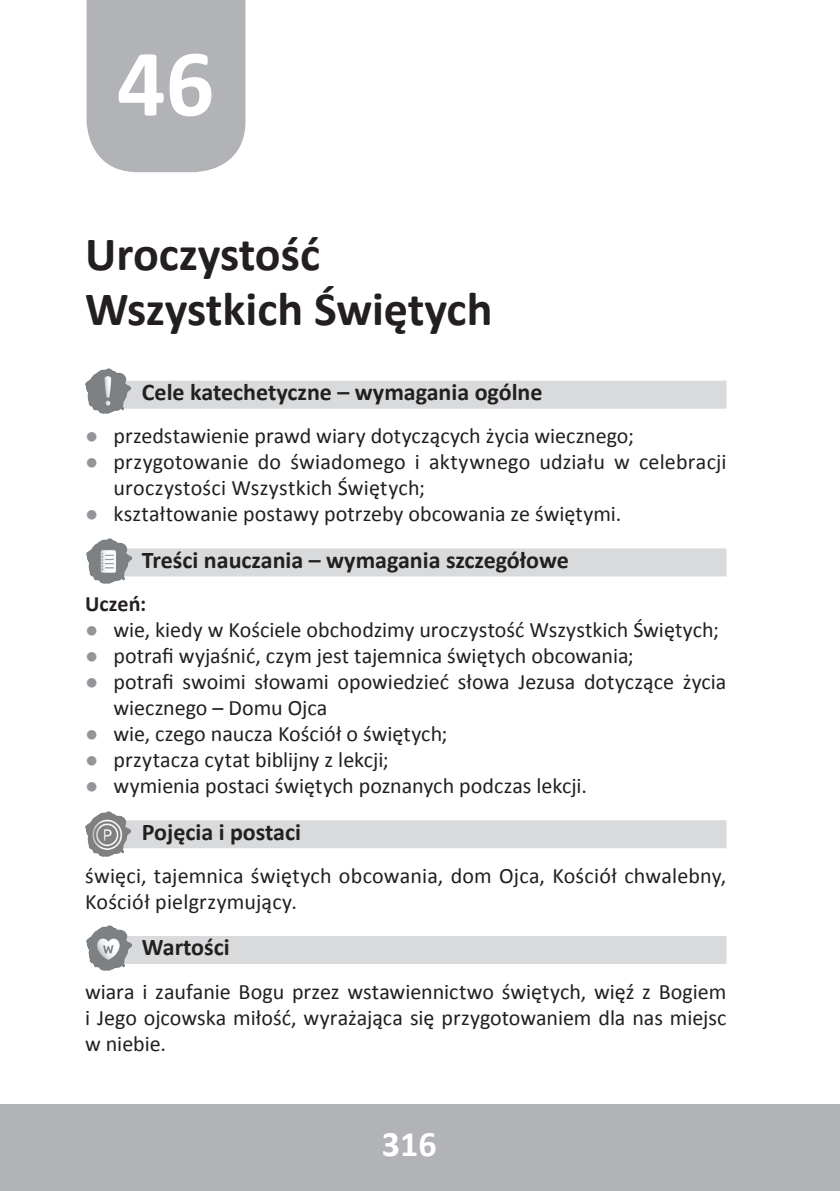
<style>
.page{position:relative;width:840px;height:1191px;background:#fff}
.page>*{position:absolute;margin:0;border:0;box-sizing:border-box;transform-origin:0 0}
.t1{font:700 96px "Calibri";color:#fff}
.t2{font:700 48px/55.2px "Calibri";letter-spacing:-.005em;color:#231f20}
.t3{font:700 36px "Calibri";color:#fff}
.t4{font:700 24px "Calibri";color:#231f20}
.t5{font:22px/26px "Calibri";color:#231f20}
.t6{font:700 22px "Calibri";color:#231f20}
.s1{font-family:"Arial";color:#939598}
</style>
<div class="page">
<div style="left:0;top:1104px;width:839px;height:87px;background:#b2b3b7"></div>
<div style="left:96px;top:381px;width:630px;height:28px;background:#d9dadc"></div>
<div style="left:96px;top:548px;width:630px;height:28px;background:#d9dadc"></div>
<div style="left:96px;top:820px;width:630px;height:28px;background:#d9dadc"></div>
<div style="left:96px;top:936px;width:630px;height:28px;background:#d9dadc"></div>
<div style="left:86px;top:0;width:159px;height:172px;background:#b2b3b7"></div>
<img style="left:85px;top:368px;width:45px;height:45px">
<img style="left:86px;top:539px;width:46px;height:44px">
<img style="left:85px;top:811px;width:45px;height:45px">
<img style="left:86px;top:925px;width:46px;height:45px">
<h1 class="t1" style="left:117px;top:22px;width:99px">46</h1>
<h2 class="t2" style="left:85px;top:226px;width:408px">Uroczystość<br>Wszystkich Świętych</h2>
<p class="t4" style="left:142px;top:377px;width:402px">Cele katechetyczne – wymagania ogólne</p>
<p class="t5" style="left:85px;top:423px;width:550px"><span class="s1">●</span> przedstawienie prawd wiary dotyczących życia wiecznego;</p>
<p class="t5" style="left:113px;top:449px;width:614px;text-indent:-28px"><span class="s1">●</span> przygotowanie do świadomego i aktywnego udziału w celebracji uroczystości Wszystkich Świętych;</p>
<p class="t5" style="left:85px;top:501px;width:537px"><span class="s1">●</span> kształtowanie postawy potrzeby obcowania ze świętymi.</p>
<p class="t4" style="left:142px;top:544px;width:428px">Treści nauczania – wymagania szczegółowe</p>
<p class="t6" style="left:85px;top:589px;width:63px">Uczeń:</p>
<p class="t5" style="left:85px;top:617px;width:635px"><span class="s1">●</span> wie, kiedy w Kościele obchodzimy uroczystość Wszystkich Świętych;</p>
<p class="t5" style="left:85px;top:643px;width:550px"><span class="s1">●</span> potrafi wyjaśnić, czym jest tajemnica świętych obcowania;</p>
<p class="t5" style="left:113px;top:669px;width:614px;text-indent:-28px"><span class="s1">●</span> potrafi swoimi słowami opowiedzieć słowa Jezusa dotyczące życia wiecznego – Domu Ojca</p>
<p class="t5" style="left:85px;top:721px;width:363px"><span class="s1">●</span> wie, czego naucza Kościół o świętych;</p>
<p class="t5" style="left:85px;top:747px;width:305px"><span class="s1">●</span> przytacza cytat biblijny z lekcji;</p>
<p class="t5" style="left:85px;top:773px;width:503px"><span class="s1">●</span> wymienia postaci świętych poznanych podczas lekcji.</p>
<p class="t4" style="left:142px;top:816px;width:161px">Pojęcia i postaci</p>
<p class="t5" style="left:85px;top:862px;width:642px">święci, tajemnica świętych obcowania, dom Ojca, Kościół chwalebny,<br>Kościół pielgrzymujący.</p>
<p class="t4" style="left:142px;top:932px;width:89px">Wartości</p>
<p class="t5" style="left:85px;top:978px;width:642px;text-align:justify">wiara i zaufanie Bogu przez wstawiennictwo świętych, więź z Bogiem i Jego ojcowska miłość, wyrażająca się przygotowaniem dla nas miejsc w niebie.</p>
<h3 class="t3" style="left:382px;top:1120px;width:56px">316</h3>
</div>
